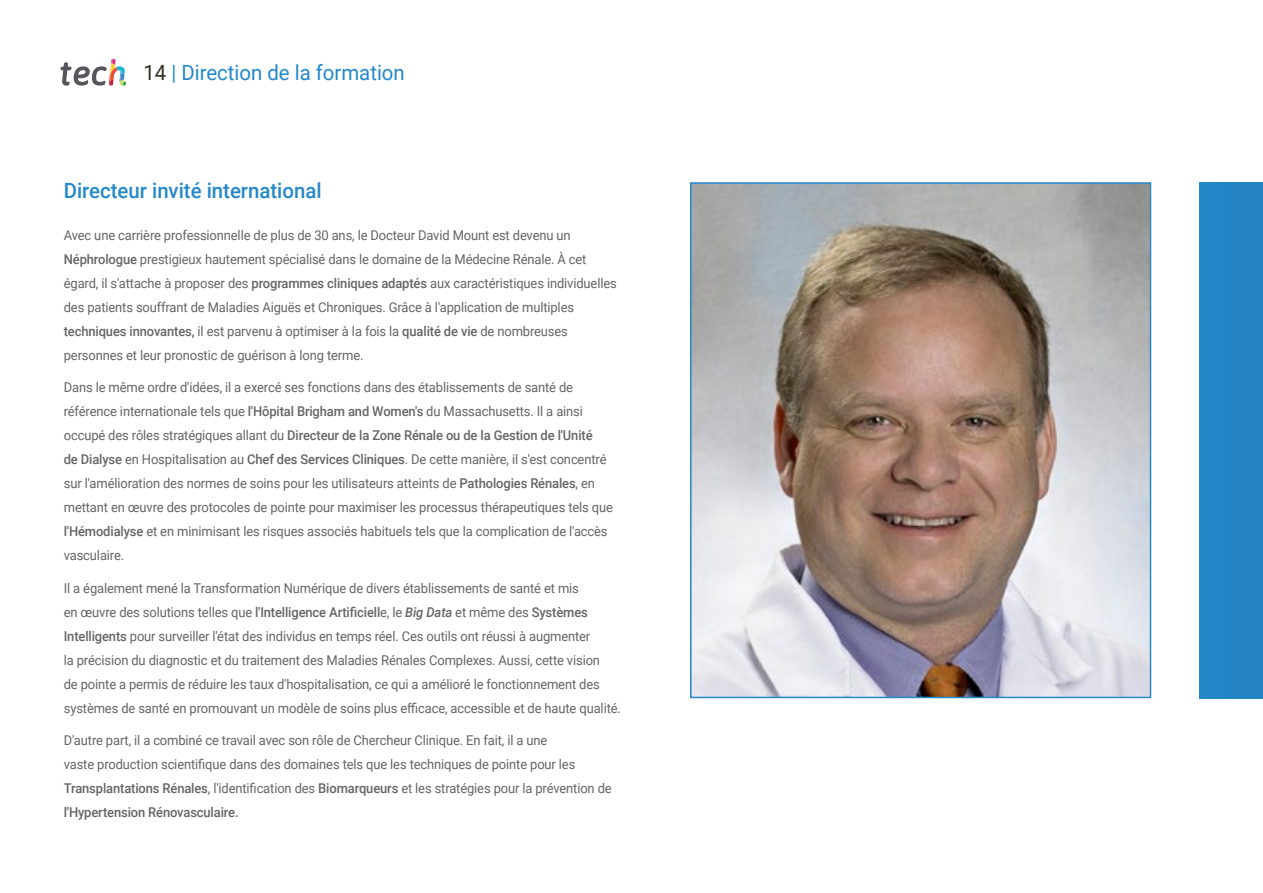
<style>
.page{position:relative;width:1263px;height:893px;background:#fff}
.page>*{position:absolute;margin:0;border:0;box-sizing:border-box;transform-origin:0 0}
.t1{font:500 21px "Roboto";color:#2488c9}
.t2{font:21px "Roboto";color:#2488c9}
.t3{font:13.5px/24px "Roboto";letter-spacing:-.01em;color:#656565;scale:.96 1}
.s1{color:#312e20}
.s2{font-weight:500}
.s3{font-weight:500;font-style:italic}
</style>
<div class="page">
<img style="left:693px;top:185px;width:455px;height:510px">
<div style="left:690px;top:182px;width:461px;height:516px;border:2px solid #2488c9"></div>
<svg style="left:61px;top:59px;width:65px;height:27px"></svg>
<div style="left:1199px;top:182px;width:64px;height:516px;background:#2485c6"></div>
<h1 class="t2" style="left:144px;top:57px;width:263px"><span class="s1">14</span> | Direction de la formation</h1>
<h1 class="t1" style="left:64px;top:176px;width:259px">Directeur invité international</h1>
<p class="t3" style="left:64px;top:222px;width:578px">Avec une carrière professionnelle de plus de 30 ans, le Docteur David Mount est devenu un <span class="s2">Néphrologue</span> prestigieux hautement spécialisé dans le domaine de la Médecine Rénale. À cet égard, il s'attache à proposer des <span class="s2">programmes cliniques adaptés</span> aux caractéristiques individuelles des patients souffrant de Maladies Aiguës et Chroniques. Grâce à l'application de multiples <span class="s2">techniques innovantes,</span> il est parvenu à optimiser à la fois la <span class="s2">qualité de vie</span> de nombreuses personnes et leur pronostic de guérison à long terme.</p>
<p class="t3" style="left:64px;top:375px;width:573px">Dans le même ordre d'idées, il a exercé ses fonctions dans des établissements de santé de référence internationale tels que <span class="s2">l'Hôpital Brigham and Women's</span> du Massachusetts. Il a ainsi occupé des rôles stratégiques allant du <span class="s2">Directeur de la Zone Rénale ou de la Gestion de l'Unité<br>de Dialyse</span> en Hospitalisation au <span class="s2">Chef des Services Cliniques</span>. De cette manière, il s'est concentré sur l'amélioration des normes de soins pour les utilisateurs atteints de <span class="s2">Pathologies Rénales</span>, en mettant en œuvre des protocoles de pointe pour maximiser les processus thérapeutiques tels que <span class="s2">l'Hémodialyse</span> et en minimisant les risques associés habituels tels que la complication de l'accès vasculaire.</p>
<p class="t3" style="left:64px;top:575px;width:582px">Il a également mené la Transformation Numérique de divers établissements de santé et mis<br>en œuvre des solutions telles que <span class="s2">l'Intelligence Artificiell</span>e, le <span class="s3">Big Data</span> et même des <span class="s2">Systèmes Intelligents</span> pour surveiller l'état des individus en temps réel. Ces outils ont réussi à augmenter<br>la précision du diagnostic et du traitement des Maladies Rénales Complexes. Aussi, cette vision<br>de pointe a permis de réduire les taux d'hospitalisation, ce qui a amélioré le fonctionnement des systèmes de santé en promouvant un modèle de soins plus efficace, accessible et de haute qualité.</p>
<p class="t3" style="left:64px;top:728px;width:572px">D'autre part, il a combiné ce travail avec son rôle de Chercheur Clinique. En fait, il a une<br>vaste production scientifique dans des domaines tels que les techniques de pointe pour les <span class="s2">Transplantations Rénales</span>, l'identification des <span class="s2">Biomarqueurs</span> et les stratégies pour la prévention de <span class="s2">l'Hypertension Rénovasculaire.</span></p>
</div>
